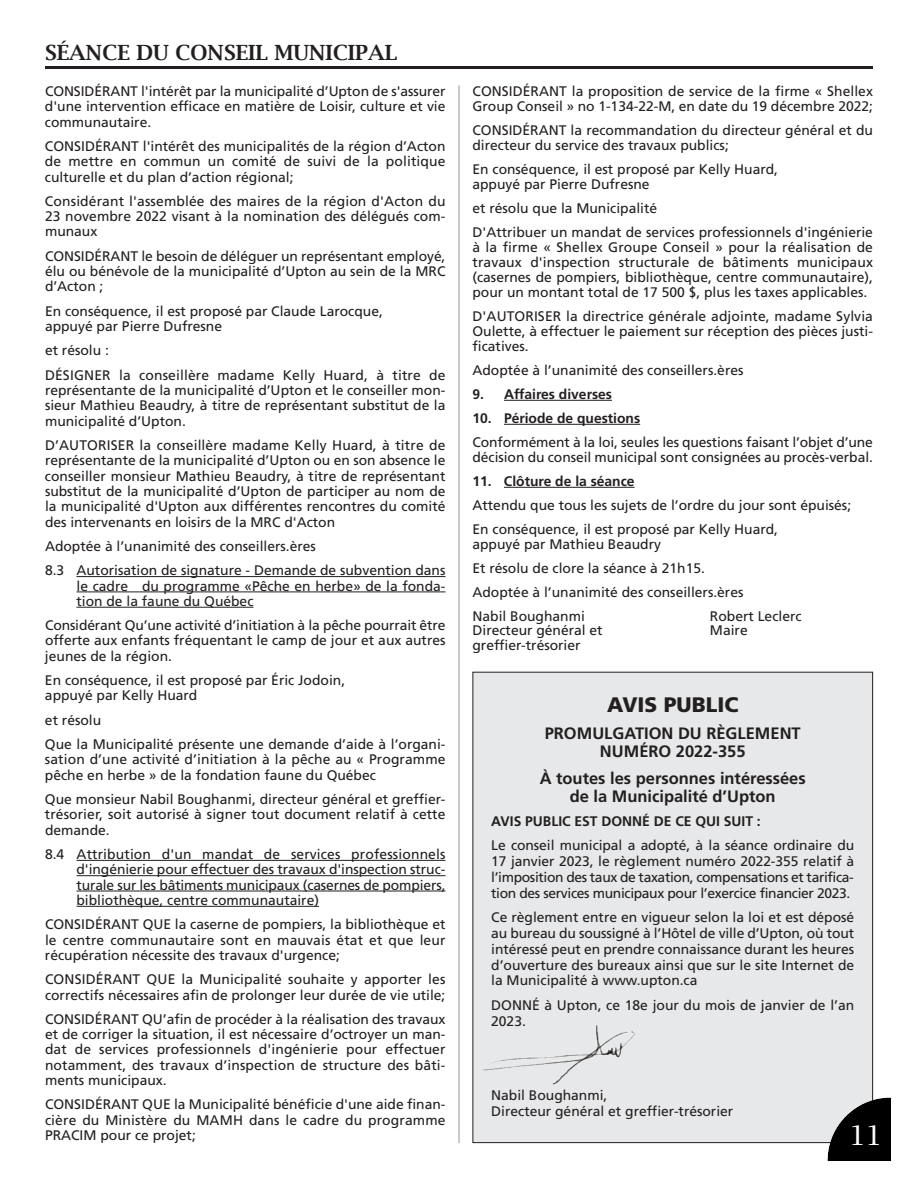
<style>
.page{position:relative;width:918px;height:1188px;background:#fff}
.page>*{position:absolute;margin:0;border:0;box-sizing:border-box;transform-origin:0 0}
.t1{font:27px "Lucida Bright";color:#fff}
.t2{font:600 21px "Lucida Bright";color:#231f20}
.t3{font:900 21px "Frutiger";color:#231f20}
.t4{font:700 16.5px/18px "Frutiger";color:#231f20;text-align:center}
.t5{font:13.8px/15.3px "Frutiger";color:#231f20}
.t6{font:700 13.8px "Frutiger";color:#231f20}
</style>
<div class="page">
<div style="left:473px;top:672px;width:400px;height:471px;background:#e7e8e9"></div>
<hr style="left:504px;top:400px;width:108px;height:1px;background:#231f20">
<hr style="left:504px;top:424px;width:136px;height:1px;background:#231f20">
<hr style="left:504px;top:487px;width:131px;height:1px;background:#231f20">
<img style="left:827px;top:1098px;width:64px;height:63px">
<hr style="left:76px;top:576px;width:369px;height:1px;background:#231f20">
<hr style="left:76px;top:592px;width:365px;height:1px;background:#231f20">
<hr style="left:76px;top:607px;width:178px;height:1px;background:#231f20">
<hr style="left:76px;top:860px;width:369px;height:1px;background:#231f20">
<hr style="left:76px;top:875px;width:365px;height:1px;background:#231f20">
<hr style="left:76px;top:891px;width:370px;height:1px;background:#231f20">
<hr style="left:76px;top:906px;width:243px;height:1px;background:#231f20">
<hr style="left:459px;top:86px;width:1px;height:1057px;background:#939598">
<hr style="left:45px;top:66px;width:828px;height:3px;background:#231f20">
<img style="left:482px;top:1025px;width:153px;height:60px">
<h2 class="t2" style="left:45px;top:39px;width:354px">SéANCE DU CONSEIL MUNICIPAL</h2>
<p class="t5" style="left:45px;top:85px;width:402px;text-align:justify">CONSIDÉRANT l'intérêt par la municipalité d’Upton de s'assurer d'une intervention efficace en matière de Loisir, culture et vie communautaire.</p>
<p class="t5" style="left:45px;top:139px;width:402px;text-align:justify">CONSIDÉRANT l'intérêt des municipalités de la région d’Acton de mettre en commun un comité de suivi de la politique culturelle et du plan d’action régional;</p>
<p class="t5" style="left:45px;top:194px;width:402px;text-align:justify">Considérant l'assemblée des maires de la région d'Acton du 23 novembre 2022 visant à la nomination des délégués com&shy;munaux</p>
<p class="t5" style="left:45px;top:249px;width:402px;text-align:justify">CONSIDÉRANT le besoin de déléguer un représentant employé, élu ou bénévole de la municipalité d’Upton au sein de la MRC d’Acton ;</p>
<p class="t5" style="left:45px;top:304px;width:339px">En conséquence, il est proposé par Claude Larocque, appuyé par Pierre Dufresne</p>
<p class="t5" style="left:45px;top:339px;width:402px;line-height:24.3px">et résolu :<br>DÉSIGNER la conseillère madame Kelly Huard, à titre de</p>
<p class="t5" style="left:45px;top:384px;width:402px;text-align:justify">représentante de la municipalité d’Upton et le conseiller mon&shy;sieur Mathieu Beaudry, à titre de représentant substitut de la municipalité d’Upton.</p>
<p class="t5" style="left:45px;top:439px;width:402px;text-align:justify">D’AUTORISER la conseillère madame Kelly Huard, à titre de représentante de la municipalité d’Upton ou en son absence le conseiller monsieur Mathieu Beaudry, à titre de représentant substitut de la municipalité d’Upton de participer au nom de la municipalité d'Upton aux différentes rencontres du comité des intervenants en loisirs de la MRC d'Acton</p>
<p class="t5" style="left:45px;top:535px;width:402px;line-height:24.3px">Adoptée à l’unanimité des conseillers.ères<br>8.3 Autorisation de signature - Demande de subvention dans</p>
<p class="t5" style="left:76px;top:579px;width:371px">le cadre du programme «Pêche en herbe» de la fonda&shy;tion de la faune du Québec</p>
<p class="t5" style="left:45px;top:619px;width:402px;text-align:justify">Considérant Qu’une activité d’initiation à la pêche pourrait être offerte aux enfants fréquentant le camp de jour et aux autres jeunes de la région.</p>
<p class="t5" style="left:45px;top:674px;width:302px">En conséquence, il est proposé par Éric Jodoin, appuyé par Kelly Huard</p>
<p class="t5" style="left:45px;top:709px;width:402px;line-height:24.3px">et résolu<br>Que la Municipalité présente une demande d’aide à l’organi-</p>
<p class="t5" style="left:45px;top:753px;width:402px">sation d’une activité d’initiation à la pêche au « Programme pêche en herbe » de la fondation faune du Québec</p>
<p class="t5" style="left:45px;top:793px;width:402px;text-align:justify">Que monsieur Nabil Boughanmi, directeur général et greffier&shy;trésorier, soit autorisé à signer tout document relatif à cette demande.</p>
<p class="t5" style="left:76px;top:848px;width:371px;text-align:justify;text-indent:-31px">8.4 Attribution d'un mandat de services professionnels d'ingénierie pour effectuer des travaux d'inspection struc&shy;turale sur les bâtiments municipaux (casernes de pompiers, bibliothèque, centre communautaire)</p>
<p class="t5" style="left:45px;top:918px;width:402px;text-align:justify">CONSIDÉRANT QUE la caserne de pompiers, la bibliothèque et le centre communautaire sont en mauvais état et que leur récupération nécessite des travaux d'urgence;</p>
<p class="t5" style="left:45px;top:973px;width:402px">CONSIDÉRANT QUE la Municipalité souhaite y apporter les correctifs nécessaires afin de prolonger leur durée de vie utile;</p>
<p class="t5" style="left:45px;top:1012px;width:402px;text-align:justify">CONSIDÉRANT QU’afin de procéder à la réalisation des travaux et de corriger la situation, il est nécessaire d’octroyer un man&shy;dat de services professionnels d'ingénierie pour effectuer notamment, des travaux d’inspection de structure des bâti&shy;ments municipaux.</p>
<p class="t5" style="left:45px;top:1098px;width:402px;text-align:justify">CONSIDÉRANT QUE la Municipalité bénéficie d'une aide finan&shy;cière du Ministère du MAMH dans le cadre du programme PRACIM pour ce projet;</p>
<p class="t5" style="left:473px;top:85px;width:402px">CONSIDÉRANT la proposition de service de la firme « Shellex<br>Group Conseil » no 1-134-22-M, en date du 19 décembre 2022;</p>
<p class="t5" style="left:473px;top:124px;width:402px">CONSIDÉRANT la recommandation du directeur général et du directeur du service des travaux publics;</p>
<p class="t5" style="left:473px;top:163px;width:307px">En conséquence, il est proposé par Kelly Huard, appuyé par Pierre Dufresne</p>
<p class="t5" style="left:473px;top:197px;width:402px;line-height:24px">et résolu que la Municipalité<br>D'Attribuer un mandat de services professionnels d'ingénierie</p>
<p class="t5" style="left:473px;top:241px;width:402px;text-align:justify">à la firme « Shellex Groupe Conseil » pour la réalisation de travaux d'inspection structurale de bâtiments municipaux (casernes de pompiers, bibliothèque, centre communautaire), pour un montant total de 17 500 $, plus les taxes applicables.</p>
<p class="t5" style="left:473px;top:310px;width:402px;text-align:justify">D'AUTORISER la directrice générale adjointe, madame Sylvia Oulette, à effectuer le paiement sur réception des pièces justi&shy;ficatives.</p>
<p class="t5" style="left:473px;top:364px;width:272px">Adoptée à l’unanimité des conseillers.ères</p>
<p class="t6" style="left:473px;top:389px;width:141px">9. Affaires diverses</p>
<p class="t6" style="left:472px;top:413px;width:169px">10. Période de questions</p>
<p class="t5" style="left:472px;top:436px;width:402px">Conformément à la loi, seules les questions faisant l’objet d’une décision du conseil municipal sont consignées au procès-verbal.</p>
<p class="t6" style="left:472px;top:476px;width:164px">11. Clôture de la séance</p>
<p class="t5" style="left:472px;top:494px;width:380px;line-height:24px">Attendu que tous les sujets de l’ordre du jour sont épuisés;<br>En conséquence, il est proposé par Kelly Huard,</p>
<p class="t5" style="left:472px;top:533px;width:272px;line-height:23.9px">appuyé par Mathieu Beaudry<br>Et résolu de clore la séance à 21h15.<br>Adoptée à l’unanimité des conseillers.ères<br>Nabil Boughanmi</p>
<p class="t5" style="left:710px;top:609px;width:93px">Robert Leclerc</p>
<p class="t5" style="left:472px;top:624px;width:132px">Directeur général et</p>
<p class="t5" style="left:710px;top:624px;width:39px">Maire</p>
<p class="t5" style="left:472px;top:638px;width:110px">greffier-trésorier</p>
<h2 class="t3" style="left:607px;top:696px;width:133px">AVIS PUBLIC</h2>
<p class="t4" style="left:545px;top:725px;width:258px">PROMULGATION DU RÈGLEMENT<br>NUMÉRO 2022-355</p>
<p class="t4" style="left:540px;top:770px;width:268px">À toutes les personnes intéressées de la Municipalité d’Upton</p>
<p class="t6" style="left:491px;top:815px;width:271px">AVIS PUBLIC EST DONNÉ DE CE QUI SUIT :</p>
<p class="t5" style="left:491px;top:839px;width:365px;line-height:15.8px;text-align:justify">Le conseil municipal a adopté, à la séance ordinaire du 17 janvier 2023, le règlement numéro 2022-355 relatif à l’imposition des taux de taxation, compensations et tarifica&shy;tion des services municipaux pour l’exercice financier 2023.</p>
<p class="t5" style="left:491px;top:911px;width:365px;line-height:15.8px;text-align:justify">Ce règlement entre en vigueur selon la loi et est déposé au bureau du soussigné à l’Hôtel de ville d’Upton, où tout intéressé peut en prendre connaissance durant les heures d’ouverture des bureaux ainsi que sur le site Internet de la Municipalité à www.upton.ca</p>
<p class="t5" style="left:491px;top:999px;width:365px;line-height:15.8px">DONNÉ à Upton, ce 18e jour du mois de janvier de l’an<br>2023.</p>
<p class="t5" style="left:491px;top:1089px;width:244px;line-height:15.8px">Nabil Boughanmi,<br>Directeur général et greffier-trésorier</p>
<h1 class="t1" style="left:850px;top:1119px;width:34px">11</h1>
</div>
